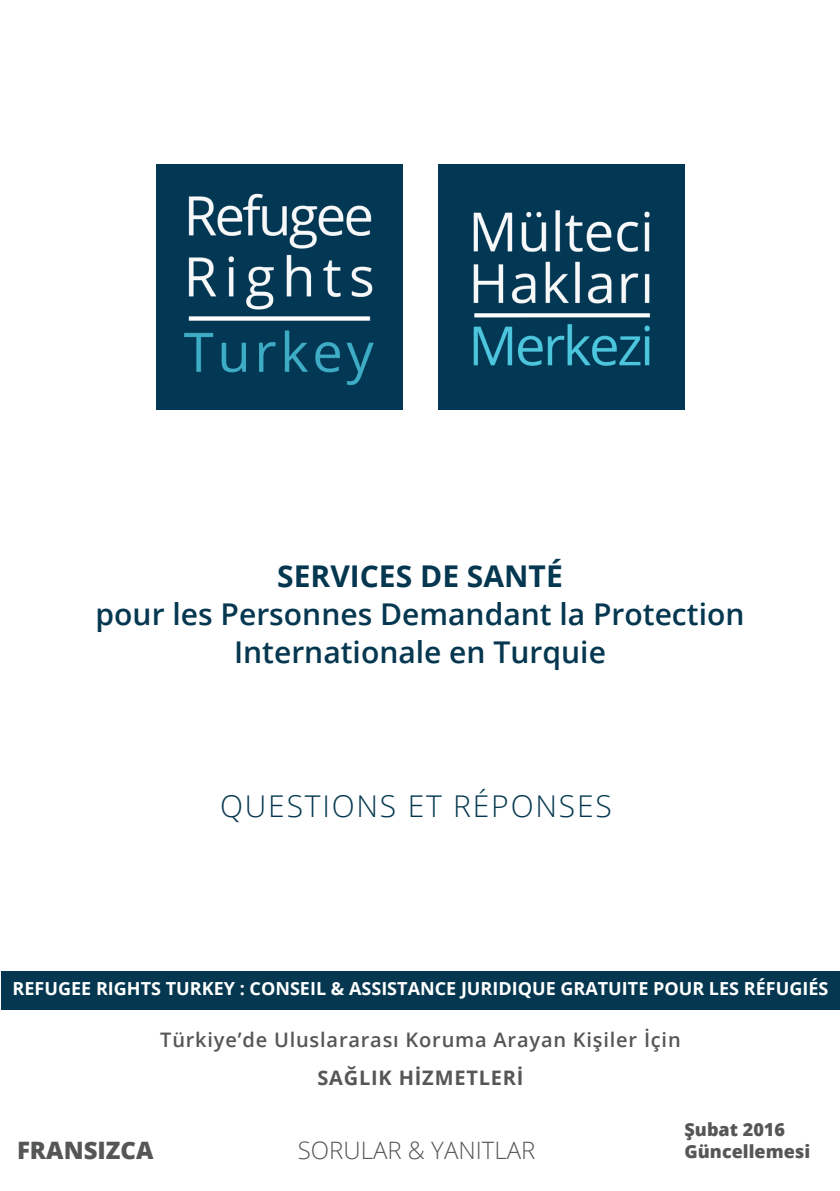
<style>
.page{position:relative;width:840px;height:1191px;background:#fff}
.page>*{position:absolute;margin:0;border:0;box-sizing:border-box;transform-origin:0 0}
.Paragraph_Style_1{font:600 30px/38px "Open Sans";color:#053850;text-align:center}
.t1{font:300 30px "Open Sans";letter-spacing:.06em;color:#053850}
.Paragraph_Style_1-2{font:700 30px "Open Sans";color:#053850}
.t2{font:300 24px "Open Sans";color:#555657}
.t3{font:800 24px "Open Sans";color:#555656}
.t4{font:600 20px/38px "Open Sans";letter-spacing:.04em;color:#555656;text-align:center}
.t5{font:700 18px "Open Sans";color:#fff}
.t6{font:800 18px "Open Sans";color:#555656}
.s1{font-weight:700}
</style>
<div class="page">
<img style="left:156px;top:164px;width:246px;height:246px">
<img style="left:438px;top:164px;width:246px;height:246px">
<div style="left:1px;top:971px;width:838px;height:38px;background:#053850"></div>
<p class="Paragraph_Style_1-2" style="left:277px;top:555px;width:287px">SERVICES DE SANTÉ</p>
<p class="Paragraph_Style_1" style="left:95px;top:594px;width:650px">pour les Personnes Demandant la Protection<br>Internationale en Turquie</p>
<p class="t1" style="left:220px;top:785px;width:393px">QUESTIONS ET RÉPONSES</p>
<p class="t5" style="left:13px;top:975px;width:816px">REFUGEE RIGHTS TURKEY : CONSEIL &amp; ASSISTANCE JURIDIQUE GRATUITE POUR LES RÉFUGIÉS</p>
<p class="t4" style="left:160px;top:1020px;width:521px">Türkiye’de Uluslararası Koruma Arayan Kişiler İçin<br><span class="s1">SAĞLIK HİZMETLERİ</span></p>
<p class="t3" style="left:17px;top:1132px;width:138px">FRANSIZCA</p>
<p class="t2" style="left:297px;top:1134px;width:239px">SORULAR &amp; YANITLAR</p>
<p class="t6" style="left:684px;top:1115px;width:102px">Şubat 2016</p>
<p class="t6" style="left:684px;top:1137px;width:127px">Güncellemesi</p>
</div>
